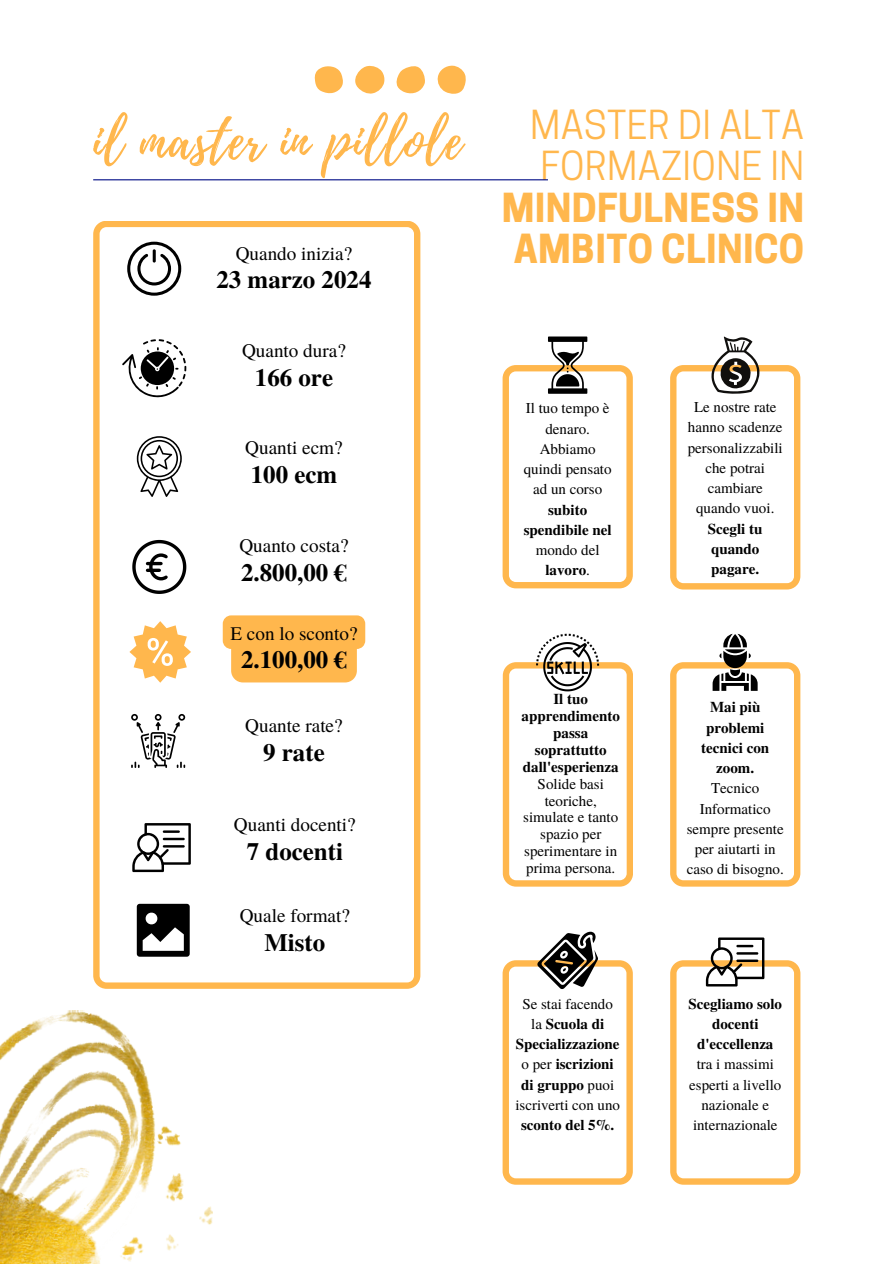
<style>
.page{position:relative;width:894px;height:1264px;background:#fff}
.page>*{position:absolute;margin:0;border:0;box-sizing:border-box;transform-origin:0 0}
.t1{font:52.65px "Playlist Script";letter-spacing:.02em;color:#ffb74d}
.t2{font:700 37.65px/41.7px "Cooper Hewitt";letter-spacing:.01em;color:#ffb74d;text-align:right}
.t3{font:700 24.9px "Te X Gyre Termes";color:#000}
.t4{font:19.2px "Te X Gyre Termes";color:#000}
.t5{font:15px/20.2px "Te X Gyre Termes";color:#000;text-align:center}
.t6{font:700 15px/20.2px "Te X Gyre Termes";color:#000;text-align:center}
.s1{font-weight:400}
.s2{font-weight:700}
</style>
<div class="page">
<svg style="left:670px;top:336px;width:130px;height:253px"></svg>
<svg style="left:502px;top:633px;width:131px;height:253px"></svg>
<svg style="left:670px;top:633px;width:130px;height:253px"></svg>
<svg style="left:502px;top:931px;width:130px;height:253px"></svg>
<svg style="left:93px;top:221px;width:327px;height:767px"></svg>
<svg style="left:122px;top:339px;width:64px;height:60px"></svg>
<svg style="left:502px;top:336px;width:130px;height:252px"></svg>
<svg style="left:137px;top:436px;width:45px;height:61px"></svg>
<svg style="left:132px;top:540px;width:54px;height:54px"></svg>
<svg style="left:127px;top:242px;width:54px;height:54px"></svg>
<svg style="left:131px;top:714px;width:54px;height:54px"></svg>
<hr style="left:93px;top:179px;width:455px;height:1px;background:#000d86">
<img style="left:0;top:1010px;width:213px;height:253px">
<svg style="left:670px;top:937px;width:130px;height:247px"></svg>
<svg style="left:355px;top:66px;width:29px;height:28px"></svg>
<svg style="left:437px;top:66px;width:28px;height:28px"></svg>
<svg style="left:396px;top:66px;width:29px;height:28px"></svg>
<svg style="left:314px;top:66px;width:29px;height:28px"></svg>
<svg style="left:132px;top:823px;width:59px;height:49px"></svg>
<svg style="left:129px;top:621px;width:62px;height:61px"></svg>
<svg style="left:137px;top:903px;width:53px;height:53px"></svg>
<svg style="left:223px;top:615px;width:142px;height:67px;background:#ffbc5a"></svg>
<h4 class="t1" style="left:93px;top:103px;width:370px">il master in pillole</h4>
<h4 class="t4" style="left:236px;top:239px;width:118px">Quando inizia?</h4>
<p class="t3" style="left:216px;top:260px;width:156px">23 marzo 2024</p>
<h3 class="t4" style="left:242px;top:337px;width:105px">Quanto dura?</h3>
<h4 class="t3" style="left:255px;top:358px;width:80px">166 ore</h4>
<p class="t4" style="left:245px;top:434px;width:99px">Quanti ecm?</p>
<h3 class="t3" style="left:251px;top:455px;width:88px">100 ecm</h3>
<h3 class="t4" style="left:239px;top:532px;width:110px">Quanto costa?</h3>
<h4 class="t3" style="left:241px;top:553px;width:107px">2.800,00 €</h4>
<h3 class="t4" style="left:230px;top:619px;width:129px">E con lo sconto?</h3>
<h4 class="t3" style="left:241px;top:640px;width:107px">2.100,00 €</h4>
<h4 class="t4" style="left:245px;top:712px;width:99px">Quante rate?</h4>
<p class="t3" style="left:263px;top:733px;width:63px">9 rate</p>
<p class="t4" style="left:234px;top:810px;width:123px">Quanti docenti?</p>
<h3 class="t3" style="left:247px;top:832px;width:98px">7 docenti</h3>
<p class="t4" style="left:240px;top:901px;width:112px">Quale format?</p>
<p class="t3" style="left:264px;top:923px;width:62px">Misto</p>
<p class="t2" style="left:501px;top:108px;width:304px"><span class="s1">MASTER DI ALTA<br>FORMAZIONE IN<br></span>MINDFULNESS IN<br>AMBITO CLINICO</p>
<p class="t5" style="left:525px;top:397px;width:85px">Il tuo tempo è denaro.</p>
<h4 class="t5" style="left:523px;top:438px;width:89px">Abbiamo quindi pensato ad un corso <span class="s2">subito spendibile nel </span>mondo del <span class="s2">lavoro</span>.</h4>
<h3 class="t6" style="left:521px;top:690px;width:100px;line-height:16.8px">Il tuo apprendimento passa soprattutto dall'esperienza</h3>
<p class="t5" style="left:523px;top:774px;width:96px;line-height:16.8px">Solide basi teoriche, simulate e tanto spazio per sperimentare in prima persona.</p>
<p class="t6" style="left:515px;top:992px;width:106px"><span class="s1">Se stai facendo la</span> Scuola di<br>Specializzazione <span class="s1">o per</span> iscrizioni di gruppo <span class="s1">puoi iscriverti con uno </span>sconto del 5%.</p>
<h1 class="t5" style="left:687px;top:396px;width:96px">Le nostre rate hanno scadenze personalizzabili che potrai cambiare quando vuoi.<br><span class="s2">Scegli tu quando pagare.</span></h1>
<h4 class="t6" style="left:701px;top:696px;width:69px">Mai più problemi tecnici con zoom.</h4>
<h3 class="t5" style="left:686px;top:777px;width:99px">Tecnico<br>Informatico sempre presente per aiutarti in caso di bisogno.</h3>
<h3 class="t6" style="left:688px;top:992px;width:95px">Scegliamo solo docenti d'eccellenza</h3>
<p class="t5" style="left:689px;top:1053px;width:94px">tra i massimi esperti a livello nazionale e internazionale</p>
</div>
